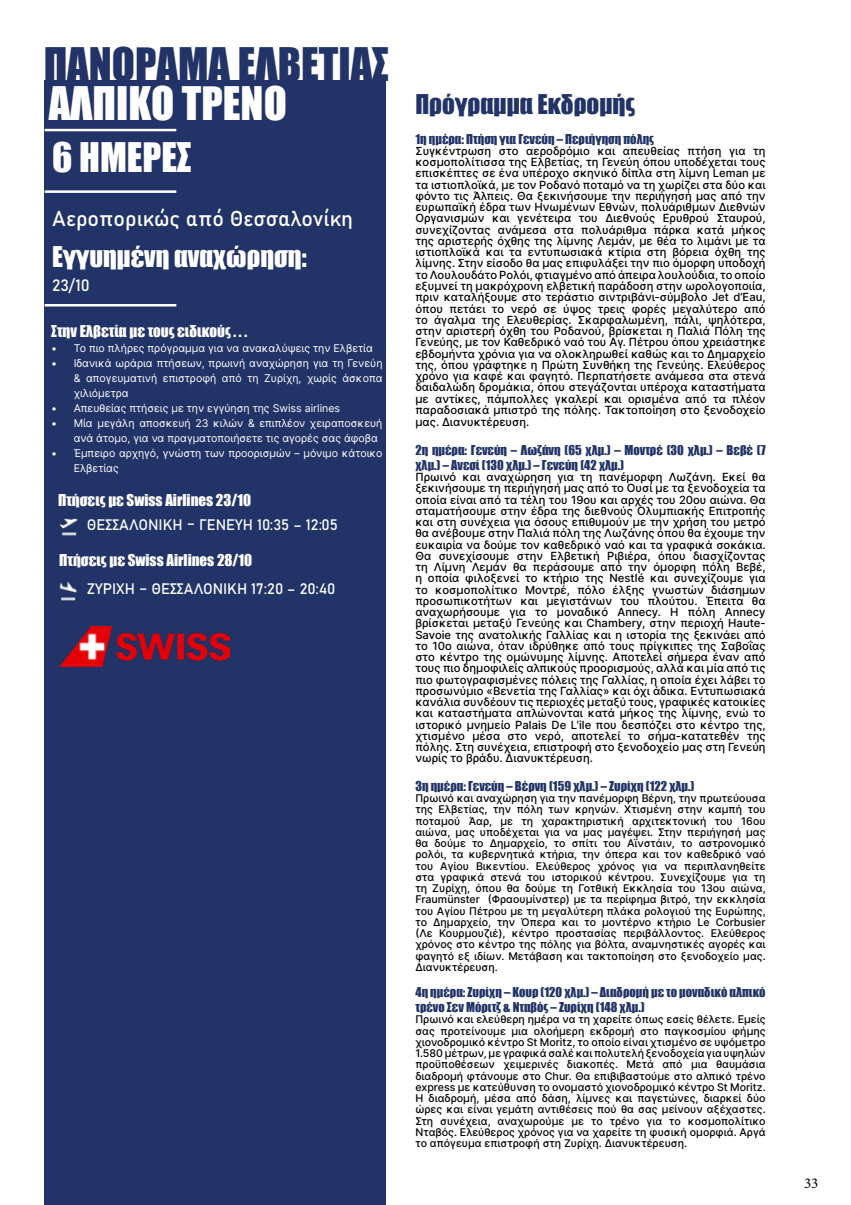
<style>
.page{position:relative;width:851px;height:1205px;background:#fff}
.page>*{position:absolute;margin:0;border:0;box-sizing:border-box;transform-origin:0 0}
.t1{font:42.5px "Impact";color:#223367}
.t2{font:42.5px "Impact";color:#fff}
.t3{font:37.5px "Impact";color:#fff}
.t4{font:26.25px "Impact";color:#fff}
.t5{font:25px "Impact";color:#223367}
.t6{font:21.25px "Bahnschrift";color:#fff}
.t7{font:16.25px "Bahnschrift";color:#fff}
.t8{font:15px "Impact";color:#fff}
.t9{font:15px "Bahnschrift";color:#fff}
.t10{font:15px "Minion Pro";color:#000}
.t11{font:12.5px/15px "Impact";color:#223367}
.t12{font:500 11.25px/11.2px "Inter";color:#000;text-align:justify}
.t13{font:500 10.62px/11.2px "Inter";color:#000;text-align:justify}
.t14{font:10.62px/15px "Inter";color:#fff}
</style>
<div class="page">
<div style="left:45px;top:80px;width:341px;height:1125px;background:#223367"></div>
<hr style="left:45px;top:129px;width:131px;height:2px;background:#fff">
<hr style="left:45px;top:304px;width:131px;height:2px;background:#fff">
<hr style="left:45px;top:190px;width:131px;height:3px;background:#fff">
<img style="left:59px;top:627px;width:170px;height:39px">
<img style="left:59px;top:518px;width:19px;height:18px">
<img style="left:59px;top:581px;width:18px;height:20px">
<h1 class="t1" style="left:44px;top:32px;width:347px">ΠΑΝΌΡΑΜΑ ΕΛΒΕΤΊΑΣ</h1>
<h1 class="t2" style="left:49px;top:70px;width:240px">ΑΛΠΙΚΌ ΤΡΈΝΟ</h1>
<h2 class="t3" style="left:52px;top:128px;width:141px">6 ΗΜΕΡΕΣ</h2>
<h3 class="t6" style="left:52px;top:202px;width:302px">Αεροπορικώς από Θεσσαλονίκη</h3>
<h3 class="t4" style="left:52px;top:236px;width:256px">Εγγυημένη αναχώρηση:</h3>
<h3 class="t7" style="left:52px;top:273px;width:39px">23/10</h3>
<h3 class="t8" style="left:51px;top:320px;width:197px">Στην Ελβετία με τους ειδικούς . . .</h3>
<p class="t14" style="left:51px;top:341px;width:323px">• Το πιο πλήρες πρόγραμμα για να ανακαλύψεις την Ελβετία</p>
<p class="t14" style="left:74px;top:356px;width:310px;text-align:justify;text-indent:-23px">• Ιδανικά ωράρια πτήσεων, πρωινή αναχώρηση για τη Γενεύη &amp; απογευματινή επιστροφή από τη Ζυρίχη, χωρίς άσκοπα χιλιόμετρα</p>
<p class="t14" style="left:51px;top:401px;width:290px">• Απευθείας πτήσεις με την εγγύηση της Swiss airlines</p>
<p class="t14" style="left:74px;top:416px;width:310px;text-indent:-23px">• Mία μεγάλη αποσκευή 23 κιλών &amp; επιπλέον χειραποσκευή ανά άτομο, για να πραγματοποιήσετε τις αγορές σας άφοβα</p>
<p class="t14" style="left:74px;top:446px;width:310px;text-indent:-23px">• Έμπειρο αρχηγό, γνώστη των προορισμών – μόνιμο κάτοικο<br>Ελβετίας</p>
<h3 class="t8" style="left:58px;top:489px;width:194px">Πτήσεις με Swiss Airlines 23/10</h3>
<h3 class="t9" style="left:87px;top:513px;width:252px">ΘΕΣΣΑΛΟΝΙΚΗ – ΓΕΝΕΥΗ 10:35 – 12:05</h3>
<h3 class="t8" style="left:59px;top:548px;width:194px">Πτήσεις με Swiss Airlines 28/10</h3>
<h3 class="t9" style="left:87px;top:578px;width:250px">ΖΥΡΙΧΗ – ΘΕΣΣΑΛΟΝΙΚΗ 17:20 – 20:40</h3>
<h3 class="t5" style="left:415px;top:84px;width:221px">Πρόγραμμα Εκδρομής</h3>
<p class="t11" style="left:415px;top:131px;width:240px">1η ημέρα: Πτήση για Γενεύη – Περιήγηση πόλης</p>
<p class="t12" style="left:415px;top:145px;width:352px">Συγκέντρωση στο αεροδρόμιο και απευθείας πτήση για τη κοσμοπολίτισσα της Ελβετίας, τη Γενεύη όπου υποδέχεται τους επισκέπτες σε ένα υπέροχο σκηνικό δίπλα στη λίμνη Leman με τα ιστιοπλοϊκά, με τον Ροδανό ποταμό να τη χωρίζει στα δύο και φόντο τις Άλπεις. Θα ξεκινήσουμε την περιήγησή μας από την ευρωπαϊκή έδρα των Ηνωμένων Εθνών, πολυάριθμων Διεθνών Οργανισμών και γενέτειρα του Διεθνούς Ερυθρού Σταυρού, συνεχίζοντας ανάμεσα στα πολυάριθμα πάρκα κατά μήκος της αριστερής όχθης της λίμνης Λεμάν, με θέα το λιμάνι με τα ιστιοπλοϊκά και τα εντυπωσιακά κτίρια στη βόρεια όχθη της λίμνης. Στην είσοδο θα μας επιφυλάξει την πιο όμορφη υποδοχή το Λουλουδάτο Ρολόι, φτιαγμένο από άπειρα λουλούδια, το οποίο εξυμνεί τη μακρόχρονη ελβετική παράδοση στην ωρολογοποιία, πριν καταλήξουμε στο τεράστιο σιντριβάνι-σύμβολο Jet d’Eau, όπου πετάει το νερό σε ύψος τρεις φορές μεγαλύτερο από το άγαλμα της Ελευθερίας. Σκαρφαλωμένη, πάλι, ψηλότερα, στην αριστερή όχθη του Ροδανού, βρίσκεται η Παλιά Πόλη της Γενεύης, με τον Καθεδρικό ναό του Αγ. Πέτρου όπου χρειάστηκε εβδομήντα χρόνια για να ολοκληρωθεί καθώς και το Δημαρχείο της, όπου γράφτηκε η Πρώτη Συνθήκη της Γενεύης. Ελεύθερος χρόνο για καφέ και φαγητό. Περπατήσετε ανάμεσα στα στενά δαιδαλώδη δρομάκια, όπου στεγάζονται υπέροχα καταστήματα με αντίκες, πάμπολλες γκαλερί και ορισμένα από τα πλέον παραδοσιακά μπιστρό της πόλης. Τακτοποίηση στο ξενοδοχείο</p>
<p class="t12" style="left:415px;top:416px;width:115px">μας. Διανυκτέρευση.</p>
<p class="t11" style="left:415px;top:442px;width:351px">2η ημέρα: Γενεύη – Λωζάνη (65 χλμ.) – Μoντρέ (30 χλμ.) – Βεβέ (7 χλμ.) – Ανεσί (130 χλμ.) – Γενεύη (42 χλμ.)</p>
<p class="t12" style="left:415px;top:471px;width:352px">Πρωινό και αναχώρηση για τη πανέμορφη Λωζάνη. Εκεί θα ξεκινήσουμε τη περιήγησή μας από το Ουσί με τα ξενοδοχεία τα οποία είναι από τα τέλη του 19ου και αρχές του 20ου αιώνα. Θα σταματήσουμε στην έδρα της διεθνούς Ολυμπιακής Επιτροπής και στη συνέχεια για όσους επιθυμούν με την χρήση του μετρό θα ανέβουμε στην Παλιά πόλη της Λωζάνης όπου θα έχουμε την ευκαιρία να δούμε τον καθεδρικό ναό και τα γραφικά σοκάκια.<br>Θα συνεχίσουμε στην Ελβετική Ριβιέρα, όπου διασχίζοντας τη Λίμνη Λεμάν θα περάσουμε από την όμορφη πόλη Βεβέ, η οποία φιλοξενεί το κτήριο της Nestlé και συνεχίζουμε για το κοσμοπολίτικο Μοντρέ, πόλο έλξης γνωστών διάσημων προσωπικοτήτων και μεγιστάνων του πλούτου. Έπειτα θα αναχωρήσουμε για το μοναδικό Annecy. Η πόλη Annecy βρίσκεται μεταξύ Γενεύης και Chambery, στην περιοχή Haute-Savoie της ανατολικής Γαλλίας και η ιστορία της ξεκινάει από το 10ο αιώνα, όταν ιδρύθηκε από τους πρίγκιπες της Σαβοΐας στο κέντρο της ομώνυμης λίμνης. Αποτελεί σήμερα έναν από τους πιο δημοφιλείς αλπικούς προορισμούς, αλλά και μία από τις πιο φωτογραφισμένες πόλεις της Γαλλίας, η οποία έχει λάβει το προσωνύμιο «Βενετία της Γαλλίας» και όχι άδικα. Εντυπωσιακά κανάλια συνδέουν τις περιοχές μεταξύ τους, γραφικές κατοικίες και καταστήματα απλώνονται κατά μήκος της λίμνης, ενώ το ιστορικό μνημείο Palais De L’ile που δεσπόζει στο κέντρο της, χτισμένο μέσα στο νερό, αποτελεί το σήμα-κατατεθέν της πόλης. Στη συνέχεια, επιστροφή στο ξενοδοχείο μας στη Γενεύη νωρίς το βράδυ. Διανυκτέρευση.</p>
<p class="t11" style="left:415px;top:778px;width:280px">3η ημέρα: Γενεύη – Βέρνη (159 χλμ.) – Ζυρίχη (122 χλμ.)</p>
<p class="t13" style="left:415px;top:792px;width:352px">Πρωινό και αναχώρηση για την πανέμορφη Βέρνη, την πρωτεύουσα της Ελβετίας, την πόλη των κρηνών. Χτισμένη στην καμπή του ποταμού Άαρ, με τη χαρακτηριστική αρχιτεκτονική του 16ου αιώνα, μας υποδέχεται για να μας μαγέψει. Στην περιήγησή μας θα δούμε το Δημαρχείο, το σπίτι του Αϊνστάιν, το αστρονομικό ρολόι, τα κυβερνητικά κτήρια, την όπερα και τον καθεδρικό ναό του Αγίου Βικεντίου. Ελεύθερος χρόνος για να περιπλανηθείτε στα γραφικά στενά του ιστορικού κέντρου. Συνεχίζουμε για τη τη Ζυρίχη, όπου θα δούμε τη Γοτθική Εκκλησία του 13ου αιώνα, Fraumünster (Φραουμίνστερ) με τα περίφημα βιτρό, την εκκλησία του Αγίου Πέτρου με τη μεγαλύτερη πλάκα ρολογιού της Ευρώπης, το Δημαρχείο, την Όπερα και το μοντέρνο κτήριο Le Corbusier (Λε Κουρμουζιέ), κέντρο προστασίας περιβάλλοντος. Ελεύθερος χρόνος στο κέντρο της πόλης για βόλτα, αναμνηστικές αγορές και φαγητό εξ ιδίων. Μετάβαση και τακτοποίηση στο ξενοδοχείο μας.<br>Διανυκτέρευση.</p>
<p class="t11" style="left:415px;top:984px;width:351px">4η ημέρα: Ζυρίχη – Κουρ (120 χλμ.) – Διαδρομή με το μοναδικό αλπικό τρένο Σεν Μόριτζ &amp; Νταβός – Ζυρίχη (148 χλμ.)</p>
<p class="t13" style="left:415px;top:1013px;width:352px">Πρωινό και ελεύθερη ημέρα να τη χαρείτε όπως εσείς θέλετε. Εμείς σας προτείνουμε μια ολοήμερη εκδρομή στο παγκοσμίου φήμης χιονοδρομικό κέντρο St Moritz, το οποίο είναι χτισμένο σε υψόμετρο 1.580 μέτρων, με γραφικά σαλέ και πολυτελή ξενοδοχεία για υψηλών προϋποθέσεων χειμερινές διακοπές. Μετά από μια θαυμάσια διαδρομή φτάνουμε στο Chur. Θα επιβιβαστούμε στο αλπικό τρένο express με κατεύθυνση το ονομαστό χιονοδρομικό κέντρο St Moritz.<br>Η διαδρομή, μέσα από δάση, λίμνες και παγετώνες, διαρκεί δύο ώρες και είναι γεμάτη αντιθέσεις πού θα σας μείνουν αξέχαστες.<br>Στη συνέχεια, αναχωρούμε με το τρένο για το κοσμοπολίτικο Νταβός. Ελεύθερος χρόνος για να χαρείτε τη φυσική ομορφιά. Αργά το απόγευμα επιστροφή στη Ζυρίχη. Διανυκτέρευση.</p>
<h3 class="t10" style="left:803px;top:1173px;width:16px">33</h3>
</div>
